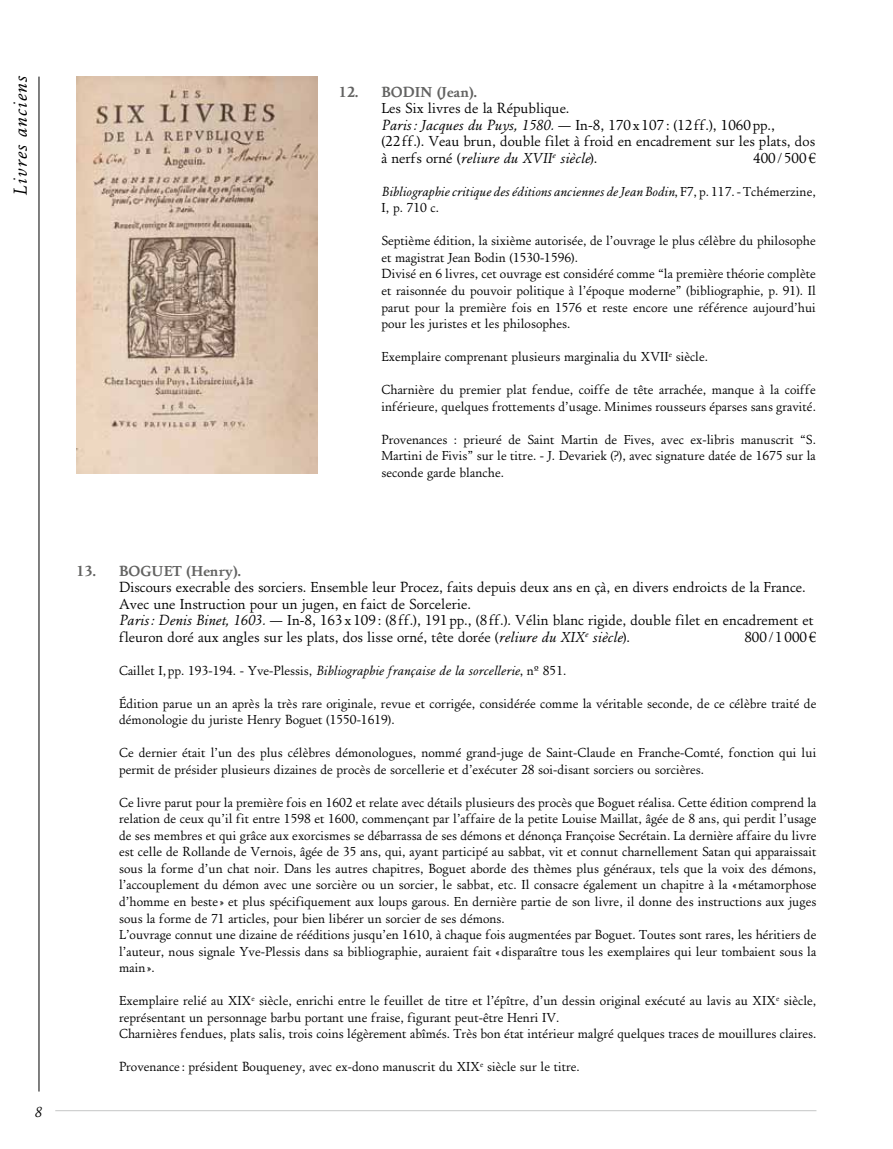
<style>
.page{position:relative;width:893px;height:1149px;background:#fff}
.page>*{position:absolute;margin:0;border:0;box-sizing:border-box;transform-origin:0 0}
.t1{font:italic 19.5px "EADS Antic Normal";color:#000}
.t2{font:15px/16.5px "EADS Antic Normal";color:#000}
.t3{font:700 15px "EADS Antic";color:#626261}
.t4{font:italic 15px "EADS Antic Normal";color:#000}
.t5{font:13.5px/16.5px "EADS Antic Normal";color:#000}
.t6{font:italic 13.5px/16.5px "EADS Antic Normal";color:#000}
.s1{font-style:italic}
.s2{font-style:normal}
</style>
<div class="page">
<hr style="left:55px;top:1109px;width:761px;height:1px;background:#c5c6c6">
<hr style="left:39px;top:77px;width:1px;height:1014px;background:#000">
<img style="left:77px;top:77px;width:241px;height:396px">
<h1 class="t1" style="left:9px;top:195px;width:121px;rotate:-90deg">Livres anciens</h1>
<p class="t3" style="left:339px;top:83px;width:139px">12. BODIN (Jean).</p>
<p class="t2" style="left:381px;top:100px;width:435px">Les Six livres de la République.<br><span class="s1">Paris: Jacques du Puys, 1580.</span> — In-8, 170 x 107: (12ff.), 1060 pp.,<br>(22 ff.). Veau brun, double filet à froid en encadrement sur les plats, dos à nerfs orné (<span class="s1">reliure du XVII</span><sup>e</sup> <span class="s1">siècle</span>).</p>
<p class="t2" style="left:753px;top:150px;width:64px">400/500€</p>
<p class="t6" style="left:381px;top:183px;width:436px">Bibliographie critique des éditions anciennes de Jean Bodin<span class="s2">, F7, p. 117. - Tchémerzine,<br>I, p. 710 c.</span></p>
<p class="t5" style="left:381px;top:233px;width:436px">Septième édition, la sixième autorisée, de l’ouvrage le plus célèbre du philosophe et magistrat Jean Bodin (1530-1596).<br>Divisé en 6 livres, cet ouvrage est considéré comme “la première théorie complète et raisonnée du pouvoir politique à l’époque moderne” (bibliographie, p. 91). Il parut pour la première fois en 1576 et reste encore une référence aujourd’hui pour les juristes et les philosophes.</p>
<p class="t5" style="left:381px;top:348px;width:328px">Exemplaire comprenant plusieurs marginalia du XVII<sup>e</sup> siècle.</p>
<p class="t5" style="left:381px;top:381px;width:436px">Charnière du premier plat fendue, coiffe de tête arrachée, manque à la coiffe inférieure, quelques frottements d’usage. Minimes rousseurs éparses sans gravité.</p>
<p class="t5" style="left:381px;top:431px;width:436px;text-align:justify">Provenances : prieuré de Saint Martin de Fives, avec ex-libris manuscrit “S.<br>Martini de Fivis” sur le titre. - J. Devariek (?), avec signature datée de 1675 sur la seconde garde blanche.</p>
<p class="t3" style="left:77px;top:562px;width:166px">13. BOGUET (Henry).</p>
<p class="t2" style="left:119px;top:579px;width:696px">Discours execrable des sorciers. Ensemble leur Procez, faits depuis deux ans en çà, en divers endroicts de la France.<br>Avec une Instruction pour un jugen, en faict de Sorcelerie.<br><span class="s1">Paris: Denis Binet, 1603.</span> — In-8, 163 x109: (8ff.), 191 pp., (8 ff.). Vélin blanc rigide, double filet en encadrement et fleuron doré aux angles sur les plats, dos lisse orné, tête dorée (<span class="s1">reliure du XIX</span><sup>e</sup> <span class="s1">siècle</span>).</p>
<p class="t2" style="left:744px;top:628px;width:74px">800/1000€</p>
<p class="t4" style="left:35px;top:1102px;width:9px">8</p>
<p class="t5" style="left:119px;top:662px;width:449px">Caillet I, pp. 193-194. - Yve-Plessis, <span class="s1">Bibliographie française de la sorcellerie</span>, nº 851.</p>
<p class="t5" style="left:119px;top:695px;width:699px">Édition parue un an après la très rare originale, revue et corrigée, considérée comme la véritable seconde, de ce célèbre traité de démonologie du juriste Henry Boguet (1550-1619).</p>
<p class="t5" style="left:119px;top:744px;width:699px">Ce dernier était l’un des plus célèbres démonologues, nommé grand-juge de Saint-Claude en Franche-Comté, fonction qui lui permit de présider plusieurs dizaines de procès de sorcellerie et d’exécuter 28 soi-disant sorciers ou sorcières.</p>
<p class="t5" style="left:119px;top:794px;width:699px">Ce livre parut pour la première fois en 1602 et relate avec détails plusieurs des procès que Boguet réalisa. Cette édition comprend la relation de ceux qu’il fit entre 1598 et 1600, commençant par l’affaire de la petite Louise Maillat, âgée de 8 ans, qui perdit l’usage de ses membres et qui grâce aux exorcismes se débarrassa de ses démons et dénonça Françoise Secrétain. La dernière affaire du livre est celle de Rollande de Vernois, âgée de 35 ans, qui, ayant participé au sabbat, vit et connut charnellement Satan qui apparaissait sous la forme d’un chat noir. Dans les autres chapitres, Boguet aborde des thèmes plus généraux, tels que la voix des démons, l’accouplement du démon avec une sorcière ou un sorcier, le sabbat, etc. Il consacre également un chapitre à la «métamorphose d’homme en beste » et plus spécifiquement aux loups garous. En dernière partie de son livre, il donne des instructions aux juges sous la forme de 71 articles, pour bien libérer un sorcier de ses démons.<br>L’ouvrage connut une dizaine de rééditions jusqu’en 1610, à chaque fois augmentées par Boguet. Toutes sont rares, les héritiers de l’auteur, nous signale Yve-Plessis dans sa bibliographie, auraient fait «disparaître tous les exemplaires qui leur tombaient sous la main».</p>
<p class="t5" style="left:119px;top:992px;width:699px">Exemplaire relié au XIX<sup>e</sup> siècle, enrichi entre le feuillet de titre et l’épître, d’un dessin original exécuté au lavis au XIX<sup>e</sup> siècle, représentant un personnage barbu portant une fraise, figurant peut-être Henri IV.<br>Charnières fendues, plats salis, trois coins légèrement abîmés. Très bon état intérieur malgré quelques traces de mouillures claires.</p>
<p class="t5" style="left:119px;top:1058px;width:462px">Provenance : président Bouqueney, avec ex-dono manuscrit du XIX<sup>e</sup> siècle sur le titre.</p>
</div>
